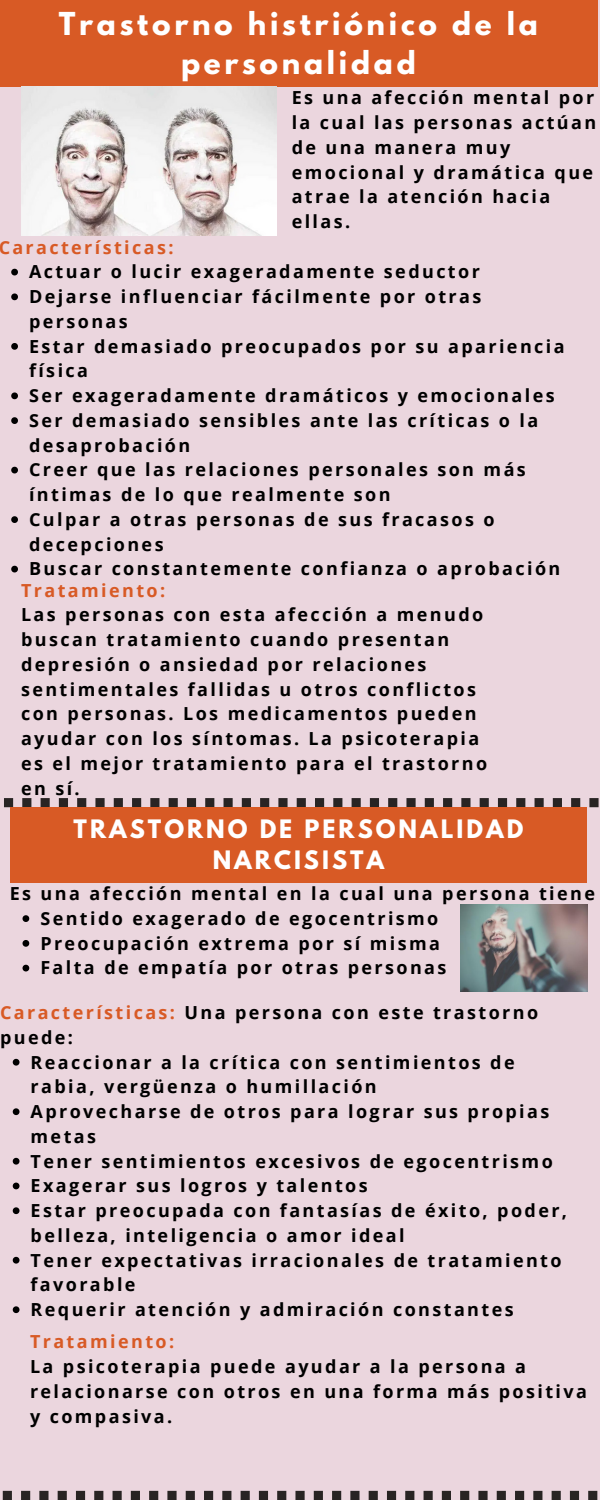
<style>
.page{position:relative;width:600px;height:1500px;background:#ebd6de}
.page>*{position:absolute;margin:0;border:0;box-sizing:border-box;transform-origin:0 0}
.t1{font:700 28px/39px "League Spartan";letter-spacing:.135em;color:#fff;text-align:center}
.t2{font:700 22.5px/31.4px "League Spartan";letter-spacing:.135em;color:#fff;text-align:center}
.t3{font:700 18px/24.8px "Open Sans";letter-spacing:.135em;color:#000}
.t4{font:700 18px "Open Sans";letter-spacing:.135em;color:#d85a25}
.s1{color:#d85a25}
</style>
<div class="page">
<div style="left:0;top:0;width:598px;height:86px;background:#d85a25"></div>
<svg style="left:4px;top:798px;width:302px;height:9px"></svg>
<svg style="left:315px;top:798px;width:284px;height:9px"></svg>
<div style="left:10px;top:807px;width:577px;height:76px;background:#d85a25"></div>
<svg style="left:2px;top:1491px;width:339px;height:9px"></svg>
<svg style="left:350px;top:1491px;width:248px;height:9px"></svg>
<img style="left:21px;top:87px;width:255px;height:149px">
<svg style="left:11px;top:269px;width:7px;height:6px"></svg>
<svg style="left:11px;top:293px;width:7px;height:7px"></svg>
<svg style="left:11px;top:343px;width:7px;height:7px"></svg>
<svg style="left:11px;top:392px;width:7px;height:7px"></svg>
<svg style="left:11px;top:417px;width:7px;height:7px"></svg>
<svg style="left:11px;top:467px;width:7px;height:6px"></svg>
<svg style="left:11px;top:516px;width:7px;height:7px"></svg>
<svg style="left:11px;top:566px;width:7px;height:6px"></svg>
<svg style="left:13px;top:1059px;width:7px;height:7px"></svg>
<svg style="left:13px;top:1108px;width:7px;height:7px"></svg>
<svg style="left:13px;top:1158px;width:7px;height:7px"></svg>
<svg style="left:13px;top:1183px;width:7px;height:6px"></svg>
<svg style="left:13px;top:1207px;width:7px;height:7px"></svg>
<svg style="left:13px;top:1257px;width:7px;height:7px"></svg>
<svg style="left:13px;top:1306px;width:7px;height:7px"></svg>
<img style="left:461px;top:905px;width:127px;height:86px">
<svg style="left:23px;top:915px;width:6px;height:7px"></svg>
<svg style="left:23px;top:940px;width:6px;height:7px"></svg>
<svg style="left:23px;top:965px;width:6px;height:6px"></svg>
<h1 class="t1" style="left:59px;top:8px;width:481px">Trastorno histriónico de la personalidad</h1>
<p class="t4" style="left:-2px;top:235px;width:177px">Características:</p>
<p class="t3" style="left:292px;top:85px;width:306px">Es una afección mental por la cual las personas actúan de una manera muy emocional y dramática que atrae la atención hacia ellas.</p>
<p class="t3" style="left:29px;top:259px;width:537px">Actuar o lucir exageradamente seductor<br>Dejarse influenciar fácilmente por otras personas<br>Estar demasiado preocupados por su apariencia física<br>Ser exageradamente dramáticos y emocionales<br>Ser demasiado sensibles ante las críticas o la desaprobación<br>Creer que las relaciones personales son más íntimas de lo que realmente son<br>Culpar a otras personas de sus fracasos o decepciones<br>Buscar constantemente confianza o aprobación</p>
<p class="t4" style="left:21px;top:577px;width:146px">Tratamiento:</p>
<p class="t3" style="left:21px;top:602px;width:468px">Las personas con esta afección a menudo buscan tratamiento cuando presentan depresión o ansiedad por relaciones sentimentales fallidas u otros conflictos con personas. Los medicamentos pueden ayudar con los síntomas. La psicoterapia es el mejor tratamiento para el trastorno en sí.</p>
<p class="t2" style="left:74px;top:816px;width:451px">TRASTORNO DE PERSONALIDAD<br>NARCISISTA</p>
<p class="t3" style="left:10px;top:881px;width:587px">Es una afección mental en la cual una persona tiene</p>
<p class="t3" style="left:40px;top:906px;width:408px">Sentido exagerado de egocentrismo<br>Preocupación extrema por sí misma<br>Falta de empatía por otras personas</p>
<p class="t3" style="left:0;top:1000px;width:540px"><span class="s1">Características:</span> Una persona con este trastorno puede:</p>
<p class="t3" style="left:31px;top:1049px;width:538px">Reaccionar a la crítica con sentimientos de rabia, vergüenza o humillación<br>Aprovecharse de otros para lograr sus propias metas<br>Tener sentimientos excesivos de egocentrismo Exagerar sus logros y talentos<br>Estar preocupada con fantasías de éxito, poder, belleza, inteligencia o amor ideal<br>Tener expectativas irracionales de tratamiento favorable<br>Requerir atención y admiración constantes</p>
<p class="t4" style="left:30px;top:1329px;width:146px">Tratamiento:</p>
<p class="t3" style="left:30px;top:1354px;width:558px">La psicoterapia puede ayudar a la persona a relacionarse con otros en una forma más positiva y compasiva.</p>
</div>
